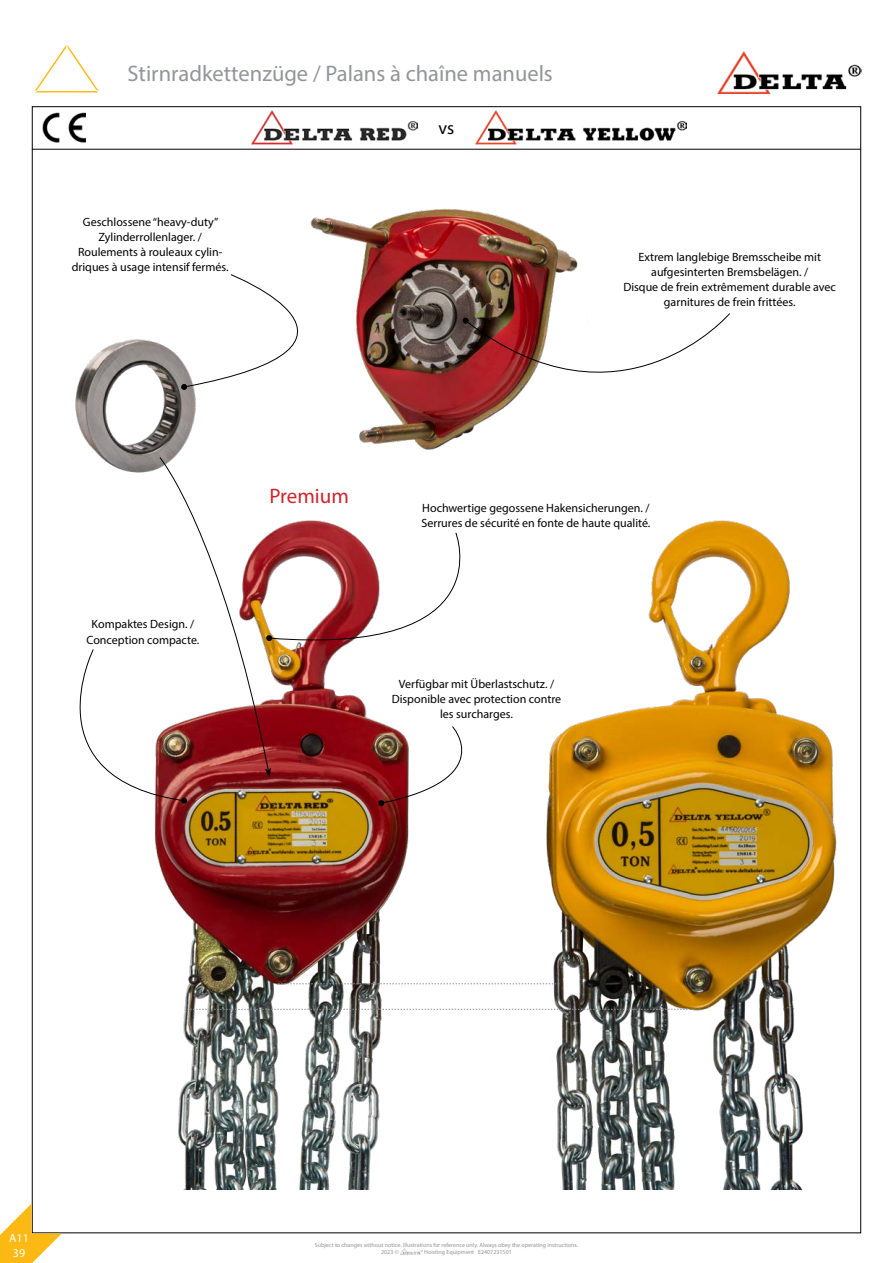
<style>
.page{position:relative;width:893px;height:1263px;background:#fff}
.page>*{position:absolute;margin:0;border:0;box-sizing:border-box;transform-origin:0 0}
.t1{font:22.5px "Myriad Pro";color:#939598}
.t2{font:21px "Myriad Pro";color:#d2232a}
.t3{font:18px "Myriad Pro";color:#000}
.t4{font:12px/15px "Myriad Pro";color:#000;text-align:center}
.t5{font:12px/14.4px "Myriad Pro";color:#fff;text-align:center}
.t6{font:6px/7.2px "Myriad Pro";color:#939598}
</style>
<div class="page">
<img style="left:43px;top:106px;width:42px;height:43px">
<hr style="left:32px;top:149px;width:829px;height:1px;background:#000">
<svg style="left:34px;top:45px;width:65px;height:48px"></svg>
<img style="left:154px;top:806px;width:267px;height:383px">
<img style="left:310px;top:208px;width:268px;height:242px">
<img style="left:75px;top:339px;width:121px;height:118px">
<img style="left:539px;top:520px;width:298px;height:669px">
<svg style="left:463px;top:313px;width:267px;height:128px"></svg>
<svg style="left:181px;top:274px;width:227px;height:116px"></svg>
<img style="left:717px;top:51px;width:144px;height:43px">
<img style="left:252px;top:111px;width:165px;height:34px">
<img style="left:475px;top:111px;width:212px;height:34px">
<svg style="left:187px;top:1009px;width:507px;height:1px"></svg>
<svg style="left:278px;top:983px;width:281px;height:1px"></svg>
<svg style="left:0;top:1203px;width:62px;height:60px"></svg>
<img style="left:401px;top:1248px;width:21px;height:6px">
<svg style="left:31px;top:457px;width:432px;height:349px"></svg>
<h1 class="t1" style="left:128px;top:59px;width:427px">Stirnradkettenzüge / Palans à chaîne manuels</h1>
<p class="t4" style="left:72px;top:214px;width:159px">Geschlossene “heavy-duty”<br>Zylinderrollenlager. /<br>Roulements à rouleaux cylin&shy;driques à usage intensif fermés.</p>
<h3 class="t3" style="left:439px;top:117px;width:17px">vs</h3>
<p class="t4" style="left:623px;top:249px;width:214px">Extrem langlebige Bremsscheibe mit aufgesinterten Bremsbelägen. /<br>Disque de frein extrêmement durable avec garnitures de frein frittées.</p>
<p class="t4" style="left:87px;top:617px;width:114px">Kompaktes Design. /<br>Conception compacte.</p>
<h2 class="t2" style="left:269px;top:483px;width:81px">Premium</h2>
<p class="t4" style="left:421px;top:501px;width:231px;text-align:left">Hochwertige gegossene Hakensicherungen. /<br>Serrures de sécurité en fonte de haute qualité.</p>
<p class="t4" style="left:392px;top:677px;width:171px">Verfügbar mit Überlastschutz. /<br>Disponible avec protection contre les surcharges.</p>
<p class="t5" style="left:9px;top:1231px;width:21px">A11<br>39</p>
<p class="t6" style="left:381px;top:1241px;width:199px;text-indent:-66px">Subject to changes without notice. Illustrations for reference only. Always obey the operating instructions.<br>2023 ©</p>
<p class="t6" style="left:424px;top:1248px;width:89px">Hoisting Equipment E2407231501</p>
</div>
